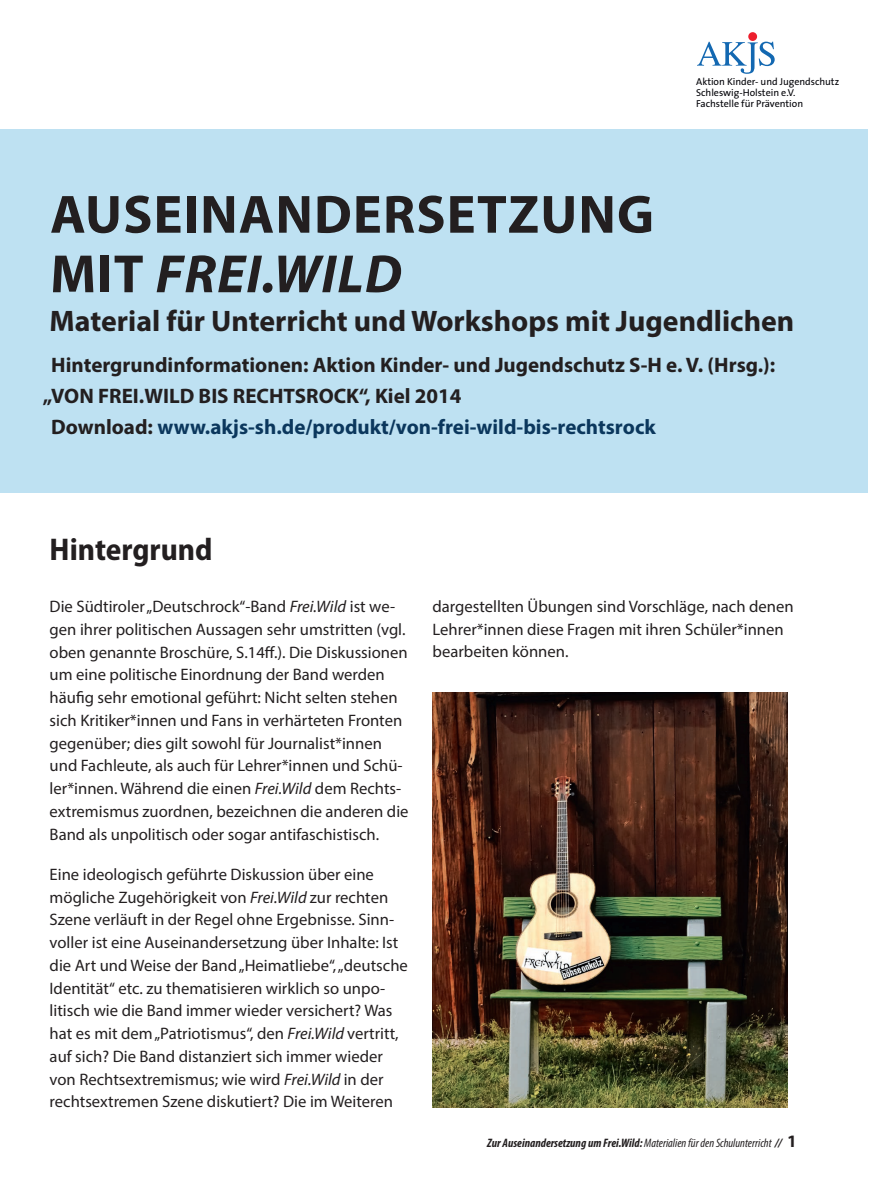
<style>
.page{position:relative;width:869px;height:1191px;background:#fff}
.page>*{position:absolute;margin:0;border:0;box-sizing:border-box;transform-origin:0 0}
.t1{font:700 54.25px/59.5px "Myriad Pro";letter-spacing:.02em;color:#231f20}
.t2{font:700 semi-condensed 31.5px "Myriad Pro";color:#231f20}
.t3{font:700 29.75px "Myriad Pro";color:#231f20}
.t4{font:700 21px "Myriad Pro";color:#231f20}
.t5{font:700 21px "Myriad Pro";color:#0b375d}
.t6{font:16.62px/22.8px "Myriad Pro";color:#231f20}
.t7{font:italic 700 condensed 12.25px "Myriad Pro";color:#231f20}
.t8{font:10.15px/10.8px "The Sans";letter-spacing:-.005em;color:#010106}
.s1{font-style:italic}
.s2{color:#231f20}
.s3{font-weight:400}
.s4{font-style:normal;font-stretch:normal;font-size:17.5px}
</style>
<div class="page">
<div style="left:1px;top:129px;width:866px;height:363px;background:#bee1f2"></div>
<img style="left:432px;top:692px;width:355px;height:415px">
<svg style="left:697px;top:42px;width:77px;height:32px"></svg>
<div style="left:748px;top:32px;width:8px;height:9px;background:#ed1f2d;border-radius:50%"></div>
<p class="t8" style="left:696px;top:76px;width:144px">Aktion Kinder- und Jugendschutz<br>Schleswig-Holstein e.V.<br>Fachstelle für Prävention</p>
<h1 class="t1" style="left:50px;top:183px;width:605px">AUSEINANDERSETZUNG<br>MIT <span class="s1">FREI.WILD</span></h1>
<h3 class="t3" style="left:50px;top:301px;width:745px">Material für Unterricht und Workshops mit Jugendlichen</h3>
<p class="t4" style="left:51px;top:351px;width:725px">Hintergrundinformationen: Aktion Kinder- und Jugendschutz S-H e. V. (Hrsg.):</p>
<p class="t4" style="left:43px;top:382px;width:420px">„VON FREI.WILD BIS RECHTSROCK“, Kiel 2014</p>
<p class="t5" style="left:51px;top:413px;width:606px"><span class="s2">Download:</span> www.akjs-sh.de/produkt/von-frei-wild-bis-rechtsrock</p>
<h2 class="t2" style="left:50px;top:529px;width:164px">Hintergrund</h2>
<p class="t6" style="left:50px;top:595px;width:360px">Die Südtiroler „Deutschrock“-Band <span class="s1">Frei.Wild</span> ist we&shy;gen ihrer politischen Aussagen sehr umstritten (vgl. oben genannte Broschüre, S.14ff.). Die Diskussionen um eine politische Einordnung der Band werden häufig sehr emotional geführt: Nicht selten stehen sich Kritiker*innen und Fans in verhärteten Fronten gegenüber; dies gilt sowohl für Journalist*innen und Fachleute, als auch für Lehrer*innen und Schü&shy;ler*innen. Während die einen <span class="s1">Frei.Wild</span> dem Rechts&shy;extremismus zuordnen, bezeichnen die anderen die Band als unpolitisch oder sogar antifaschistisch.</p>
<p class="t6" style="left:50px;top:862px;width:359px">Eine ideologisch geführte Diskussion über eine mögliche Zugehörigkeit von <span class="s1">Frei.Wild</span> zur rechten Szene verläuft in der Regel ohne Ergebnisse. Sinn&shy;voller ist eine Auseinandersetzung über Inhalte: Ist die Art und Weise der Band „Heimatliebe“, „deutsche Identität“ etc. zu thematisieren wirklich so unpo&shy;litisch wie die Band immer wieder versichert? Was hat es mit dem „Patriotismus“, den <span class="s1">Frei.Wild</span> vertritt, auf sich? Die Band distanziert sich immer wieder von Rechtsextremismus; wie wird <span class="s1">Frei.Wild</span> in der rechtsextremen Szene diskutiert? Die im Weiteren</p>
<p class="t6" style="left:432px;top:595px;width:362px">dargestellten Übungen sind Vorschläge, nach denen<br>Lehrer*innen diese Fragen mit ihren Schüler*innen bearbeiten können.</p>
<p class="t7" style="left:487px;top:1135px;width:311px">Zur Auseinandersetzung um Frei.Wild: <span class="s3">Materialien für den Schulunterricht</span> // <span class="s4">1</span></p>
</div>
